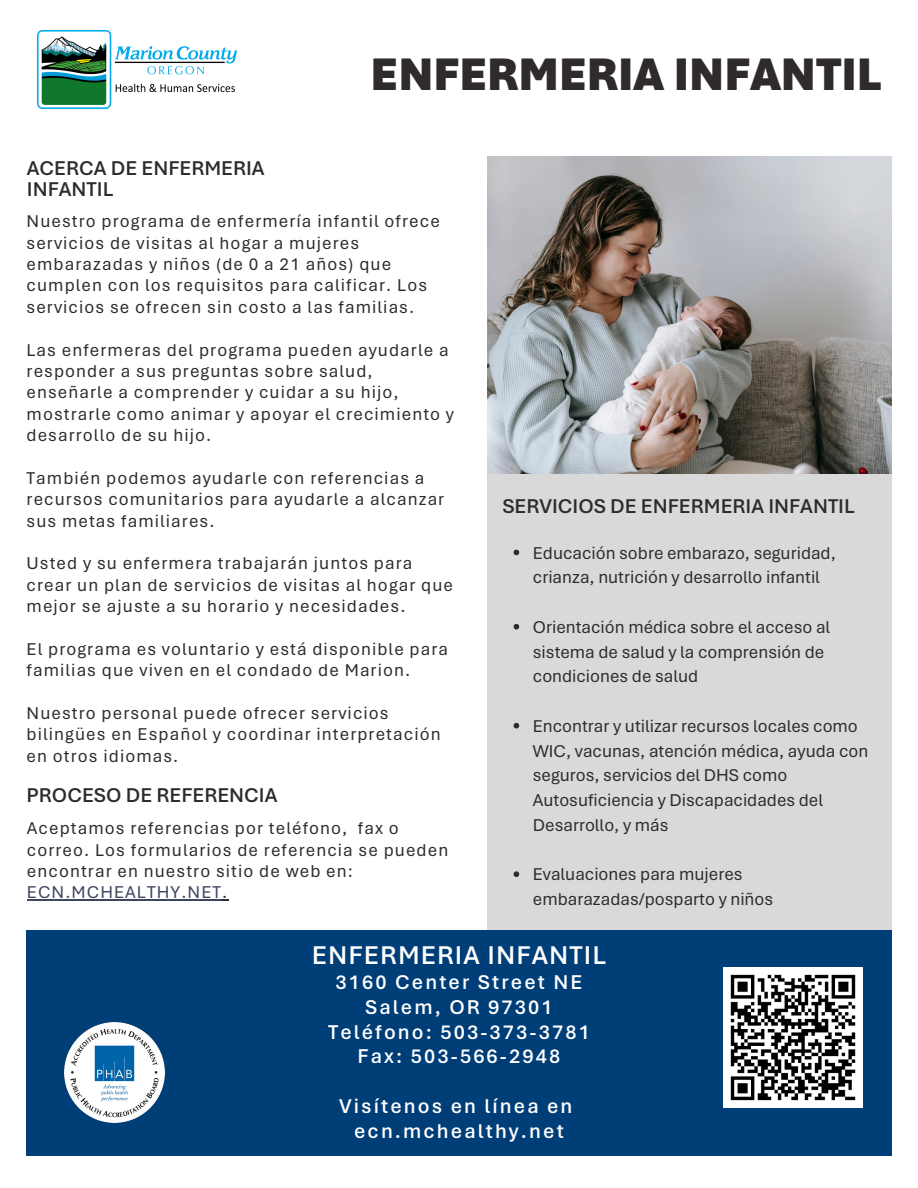
<style>
.page{position:relative;width:918px;height:1188px;background:#fff}
.page>*{position:absolute;margin:0;border:0;box-sizing:border-box;transform-origin:0 0}
.t1{font:900 48px "Aptos";color:#2f2a2b}
.t2{font:600 27px "Aptos";letter-spacing:.04em;color:#fff}
.t3{font:600 21px/24.8px "Aptos";letter-spacing:.1em;color:#fff;text-align:center}
.t4{font:600 21px/21.3px "Aptos";color:#2f2a2b}
.t5{font:18px/21.3px "Aptos";letter-spacing:.06em;color:#2f2a2b}
.t6{font:18px/24.8px "Aptos";color:#2f2a2b}
.s1{color:#3e4560}
</style>
<div class="page">
<div style="left:488px;top:474px;width:404px;height:456px;background:#d9d9d9"></div>
<img style="left:488px;top:156px;width:404px;height:317px">
<div style="left:27px;top:930px;width:864px;height:226px;background:#003e78"></div>
<img style="left:37px;top:31px;width:200px;height:77px">
<img style="left:64px;top:1023px;width:100px;height:100px">
<img style="left:723px;top:968px;width:140px;height:139px">
<svg style="left:514px;top:550px;width:5px;height:5px"></svg>
<svg style="left:514px;top:624px;width:5px;height:6px"></svg>
<svg style="left:514px;top:723px;width:5px;height:6px"></svg>
<svg style="left:514px;top:871px;width:5px;height:6px"></svg>
<hr style="left:27px;top:899px;width:195px;height:2px;background:#3e4560">
<svg style="left:222px;top:899px;width:6px;height:2px"></svg>
<p class="t4" style="left:27px;top:157px;width:239px">ACERCA DE ENFERMERIA<br>INFANTIL</p>
<p class="t1" style="left:370px;top:45px;width:513px">ENFERMERIA INFANTIL</p>
<p class="t5" style="left:27px;top:211px;width:415px">Nuestro programa de enfermería infantil ofrece servicios de visitas al hogar a mujeres embarazadas y niños (de 0 a 21 años) que cumplen con los requisitos para calificar. Los servicios se ofrecen sin costo a las familias.</p>
<p class="t5" style="left:27px;top:339px;width:429px">Las enfermeras del programa pueden ayudarle a responder a sus preguntas sobre salud, enseñarle a comprender y cuidar a su hijo, mostrarle como animar y apoyar el crecimiento y desarrollo de su hijo.</p>
<p class="t5" style="left:27px;top:467px;width:419px">También podemos ayudarle con referencias a recursos comunitarios para ayudarle a alcanzar sus metas familiares.</p>
<p class="t5" style="left:27px;top:553px;width:428px">Usted y su enfermera trabajarán juntos para crear un plan de servicios de visitas al hogar que mejor se ajuste a su horario y necesidades.</p>
<h3 class="t5" style="left:27px;top:638px;width:423px">El programa es voluntario y está disponible para familias que viven en el condado de Marion.</h3>
<p class="t5" style="left:27px;top:702px;width:416px">Nuestro personal puede ofrecer servicios bilingües en Español y coordinar interpretación en otros idiomas.</p>
<h4 class="t4" style="left:27px;top:784px;width:252px">PROCESO DE REFERENCIA</h4>
<h4 class="t5" style="left:27px;top:818px;width:423px">Aceptamos referencias por teléfono, fax o correo. Los formularios de referencia se pueden encontrar en nuestro sitio de web en:<br><span class="s1">ECN.MCHEALTHY.NET</span>.</h4>
<p class="t4" style="left:502px;top:495px;width:354px">SERVICIOS DE ENFERMERIA INFANTIL</p>
<p class="t6" style="left:533px;top:540px;width:304px">Educación sobre embarazo, seguridad, crianza, nutrición y desarrollo infantil</p>
<p class="t6" style="left:533px;top:615px;width:299px">Orientación médica sobre el acceso al sistema de salud y la comprensión de condiciones de salud</p>
<p class="t6" style="left:533px;top:714px;width:337px">Encontrar y utilizar recursos locales como WIC, vacunas, atención médica, ayuda con seguros, servicios del DHS como Autosuficiencia y Discapacidades del Desarrollo, y más</p>
<p class="t6" style="left:533px;top:862px;width:242px">Evaluaciones para mujeres embarazadas/posparto y niños</p>
<p class="t2" style="left:312px;top:939px;width:296px">ENFERMERIA INFANTIL</p>
<h2 class="t3" style="left:328px;top:970px;width:263px">3160 Center Street NE<br>Salem, OR 97301<br>Teléfono: 503-373-3781<br>Fax: 503-566-2948</h2>
<p class="t3" style="left:339px;top:1094px;width:235px">Visítenos en línea en ecn.mchealthy.net</p>
</div>
